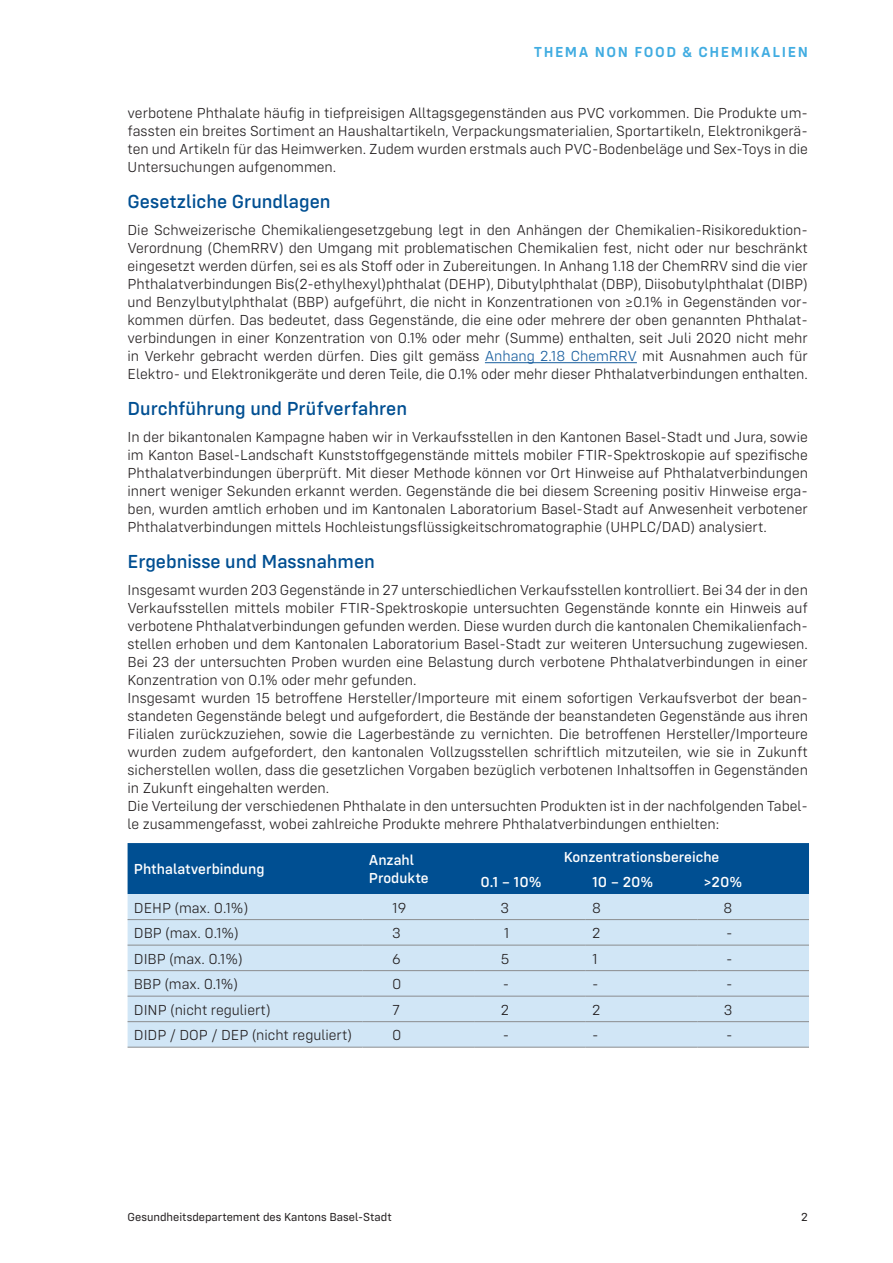
<style>
.page{position:relative;width:893px;height:1263px;background:#fff}
.page>*{position:absolute;margin:0;border:0;box-sizing:border-box;transform-origin:0 0}
.Zwischentitel{font:500 19.5px "Config Rounded";color:#004f92}
.Lauftext{font:300 15px/18px "Config Rounded";color:#231f20;text-align:justify}
.Tabelle_Text{font:300 15px "Config Rounded";color:#231f20}
.Tabelle_Titel{font:500 15px "Config Rounded";color:#fff}
.t1{font:600 15px "Config Rounded";letter-spacing:.1em;color:#40ace1}
.t2{font:12px "Config Rounded";color:#231f20}
.s1{color:#175d9e}
</style>
<div class="page">
<hr style="left:485px;top:362px;width:152px;height:1px;background:#175d9e">
<div style="left:128px;top:843px;width:681px;height:51px;background:#004f92"></div>
<div style="left:128px;top:894px;width:681px;height:153px;background:#d1e6f6"></div>
<hr style="left:128px;top:919px;width:234px;height:1px;background:#8b8d8f">
<hr style="left:362px;top:919px;width:112px;height:1px;background:#8b8d8f">
<hr style="left:474px;top:919px;width:112px;height:1px;background:#8b8d8f">
<hr style="left:586px;top:919px;width:111px;height:1px;background:#8b8d8f">
<hr style="left:697px;top:919px;width:112px;height:1px;background:#8b8d8f">
<hr style="left:128px;top:945px;width:234px;height:1px;background:#8b8d8f">
<hr style="left:362px;top:945px;width:112px;height:1px;background:#8b8d8f">
<hr style="left:474px;top:945px;width:112px;height:1px;background:#8b8d8f">
<hr style="left:586px;top:945px;width:111px;height:1px;background:#8b8d8f">
<hr style="left:697px;top:945px;width:112px;height:1px;background:#8b8d8f">
<hr style="left:128px;top:970px;width:234px;height:1px;background:#8b8d8f">
<hr style="left:362px;top:970px;width:112px;height:1px;background:#8b8d8f">
<hr style="left:474px;top:970px;width:112px;height:1px;background:#8b8d8f">
<hr style="left:586px;top:970px;width:111px;height:1px;background:#8b8d8f">
<hr style="left:697px;top:970px;width:112px;height:1px;background:#8b8d8f">
<hr style="left:128px;top:996px;width:234px;height:1px;background:#8b8d8f">
<hr style="left:362px;top:996px;width:112px;height:1px;background:#8b8d8f">
<hr style="left:474px;top:996px;width:112px;height:1px;background:#8b8d8f">
<hr style="left:586px;top:996px;width:111px;height:1px;background:#8b8d8f">
<hr style="left:697px;top:996px;width:112px;height:1px;background:#8b8d8f">
<hr style="left:128px;top:1021px;width:234px;height:1px;background:#8b8d8f">
<hr style="left:362px;top:1021px;width:112px;height:1px;background:#8b8d8f">
<hr style="left:474px;top:1021px;width:112px;height:1px;background:#8b8d8f">
<hr style="left:586px;top:1021px;width:111px;height:1px;background:#8b8d8f">
<hr style="left:697px;top:1021px;width:112px;height:1px;background:#8b8d8f">
<hr style="left:128px;top:1047px;width:234px;height:1px;background:#8b8d8f">
<hr style="left:362px;top:1047px;width:112px;height:1px;background:#8b8d8f">
<hr style="left:474px;top:1047px;width:112px;height:1px;background:#8b8d8f">
<hr style="left:586px;top:1047px;width:111px;height:1px;background:#8b8d8f">
<hr style="left:697px;top:1047px;width:112px;height:1px;background:#8b8d8f">
<p class="t1" style="left:534px;top:43px;width:276px">THEMA NON FOOD &amp; CHEMIKALIEN</p>
<p class="Lauftext" style="left:128px;top:104px;width:682px">verbotene Phthalate häufig in tiefpreisigen Alltagsgegenständen aus PVC vorkommen. Die Produkte um&shy;fassten ein breites Sortiment an Haushaltartikeln, Verpackungsmaterialien, Sportartikeln, Elektronikgerä&shy;ten und Artikeln für das Heimwerken. Zudem wurden erstmals auch PVC-Bodenbeläge und Sex-Toys in die Untersuchungen aufgenommen.</p>
<p class="Zwischentitel" style="left:128px;top:190px;width:204px">Gesetzliche Grundlagen</p>
<p class="Lauftext" style="left:128px;top:221px;width:682px">Die Schweizerische Chemikaliengesetzgebung legt in den Anhängen der Chemikalien-Risikoreduktion-Verordnung (ChemRRV) den Umgang mit problematischen Chemikalien fest, nicht oder nur beschränkt eingesetzt werden dürfen, sei es als Stoff oder in Zubereitungen. In Anhang 1.18 der ChemRRV sind die vier Phthalatverbindungen Bis(2-ethylhexyl)phthalat (DEHP), Dibutylphthalat (DBP), Diisobutylphthalat (DIBP) und Benzylbutylphthalat (BBP) aufgeführt, die nicht in Konzentrationen von ≥0.1% in Gegenständen vor&shy;kommen dürfen. Das bedeutet, dass Gegenstände, die eine oder mehrere der oben genannten Phthalat&shy;verbindungen in einer Konzentration von 0.1% oder mehr (Summe) enthalten, seit Juli 2020 nicht mehr in Verkehr gebracht werden dürfen. Dies gilt gemäss <span class="s1">Anhang 2.18 ChemRRV</span> mit Ausnahmen auch für Elektro- und Elektronikgeräte und deren Teile, die 0.1% oder mehr dieser Phthalatverbindungen enthalten.</p>
<p class="Zwischentitel" style="left:128px;top:397px;width:281px">Durchführung und Prüfverfahren</p>
<p class="Lauftext" style="left:128px;top:428px;width:682px">In der bikantonalen Kampagne haben wir in Verkaufsstellen in den Kantonen Basel-Stadt und Jura, sowie im Kanton Basel-Landschaft Kunststoffgegenstände mittels mobiler FTIR-Spektroskopie auf spezifische Phthalatverbindungen überprüft. Mit dieser Methode können vor Ort Hinweise auf Phthalatverbindungen innert weniger Sekunden erkannt werden. Gegenstände die bei diesem Screening positiv Hinweise erga&shy;ben, wurden amtlich erhoben und im Kantonalen Laboratorium Basel-Stadt auf Anwesenheit verbotener Phthalatverbindungen mittels Hochleistungsflüssigkeitschromatographie (UHPLC/DAD) analysiert.</p>
<p class="Zwischentitel" style="left:128px;top:550px;width:249px">Ergebnisse und Massnahmen</p>
<p class="Lauftext" style="left:128px;top:581px;width:682px">Insgesamt wurden 203 Gegenstände in 27 unterschiedlichen Verkaufsstellen kontrolliert. Bei 34 der in den Verkaufsstellen mittels mobiler FTIR-Spektroskopie untersuchten Gegenstände konnte ein Hinweis auf verbotene Phthalatverbindungen gefunden werden. Diese wurden durch die kantonalen Chemikalienfach&shy;stellen erhoben und dem Kantonalen Laboratorium Basel-Stadt zur weiteren Untersuchung zugewiesen.<br>Bei 23 der untersuchten Proben wurden eine Belastung durch verbotene Phthalatverbindungen in einer Konzentration von 0.1% oder mehr gefunden.</p>
<p class="Lauftext" style="left:128px;top:689px;width:682px">Insgesamt wurden 15 betroffene Hersteller/Importeure mit einem sofortigen Verkaufsverbot der bean&shy;standeten Gegenstände belegt und aufgefordert, die Bestände der beanstandeten Gegenstände aus ihren Filialen zurückzuziehen, sowie die Lagerbestände zu vernichten. Die betroffenen Hersteller/Importeure wurden zudem aufgefordert, den kantonalen Vollzugsstellen schriftlich mitzuteilen, wie sie in Zukunft sicherstellen wollen, dass die gesetzlichen Vorgaben bezüglich verbotenen Inhaltsoffen in Gegenständen in Zukunft eingehalten werden.</p>
<p class="Lauftext" style="left:128px;top:797px;width:682px">Die Verteilung der verschiedenen Phthalate in den untersuchten Produkten ist in der nachfolgenden Tabel&shy;le zusammengefasst, wobei zahlreiche Produkte mehrere Phthalatverbindungen enthielten:</p>
<p class="Tabelle_Titel" style="left:134px;top:860px;width:132px">Phthalatverbindung</p>
<p class="Tabelle_Titel" style="left:564px;top:848px;width:157px">Konzentrationsbereiche</p>
<p class="Tabelle_Titel" style="left:369px;top:851px;width:47px">Anzahl</p>
<p class="Tabelle_Titel" style="left:369px;top:869px;width:61px">Produkte</p>
<p class="Tabelle_Titel" style="left:480px;top:873px;width:63px">0.1 – 10%</p>
<p class="Tabelle_Titel" style="left:592px;top:873px;width:63px">10 – 20%</p>
<p class="Tabelle_Titel" style="left:704px;top:873px;width:40px">&gt;20%</p>
<p class="Tabelle_Text" style="left:134px;top:899px;width:116px">DEHP (max. 0.1%)</p>
<p class="Tabelle_Text" style="left:392px;top:899px;width:16px">19</p>
<p class="Tabelle_Text" style="left:501px;top:899px;width:10px">3</p>
<p class="Tabelle_Text" style="left:592px;top:899px;width:10px">8</p>
<p class="Tabelle_Text" style="left:724px;top:899px;width:10px">8</p>
<p class="Tabelle_Text" style="left:134px;top:924px;width:107px">DBP (max. 0.1%)</p>
<p class="Tabelle_Text" style="left:392px;top:924px;width:10px">3</p>
<p class="Tabelle_Text" style="left:504px;top:924px;width:7px">1</p>
<p class="Tabelle_Text" style="left:592px;top:924px;width:10px">2</p>
<p class="Tabelle_Text" style="left:726px;top:924px;width:8px">-</p>
<p class="Tabelle_Text" style="left:134px;top:950px;width:110px">DIBP (max. 0.1%)</p>
<p class="Tabelle_Text" style="left:392px;top:950px;width:10px">6</p>
<p class="Tabelle_Text" style="left:501px;top:950px;width:10px">5</p>
<p class="Tabelle_Text" style="left:592px;top:950px;width:7px">1</p>
<p class="Tabelle_Text" style="left:726px;top:950px;width:8px">-</p>
<p class="Tabelle_Text" style="left:134px;top:975px;width:106px">BBP (max. 0.1%)</p>
<p class="Tabelle_Text" style="left:392px;top:975px;width:11px">0</p>
<p class="Tabelle_Text" style="left:503px;top:975px;width:8px">-</p>
<p class="Tabelle_Text" style="left:592px;top:975px;width:8px">-</p>
<p class="Tabelle_Text" style="left:726px;top:975px;width:8px">-</p>
<p class="Tabelle_Text" style="left:134px;top:1001px;width:138px">DINP (nicht reguliert)</p>
<p class="Tabelle_Text" style="left:392px;top:1001px;width:9px">7</p>
<p class="Tabelle_Text" style="left:501px;top:1001px;width:10px">2</p>
<p class="Tabelle_Text" style="left:592px;top:1001px;width:10px">2</p>
<p class="Tabelle_Text" style="left:724px;top:1001px;width:10px">3</p>
<p class="Tabelle_Text" style="left:134px;top:1027px;width:220px">DIDP / DOP / DEP (nicht reguliert)</p>
<p class="Tabelle_Text" style="left:392px;top:1027px;width:11px">0</p>
<p class="Tabelle_Text" style="left:503px;top:1027px;width:8px">-</p>
<p class="Tabelle_Text" style="left:592px;top:1027px;width:8px">-</p>
<p class="Tabelle_Text" style="left:726px;top:1027px;width:8px">-</p>
<p class="t2" style="left:128px;top:1210px;width:266px">Gesundheitsdepartement des Kantons Basel-Stadt</p>
<p class="t2" style="left:801px;top:1210px;width:8px">2</p>
</div>
